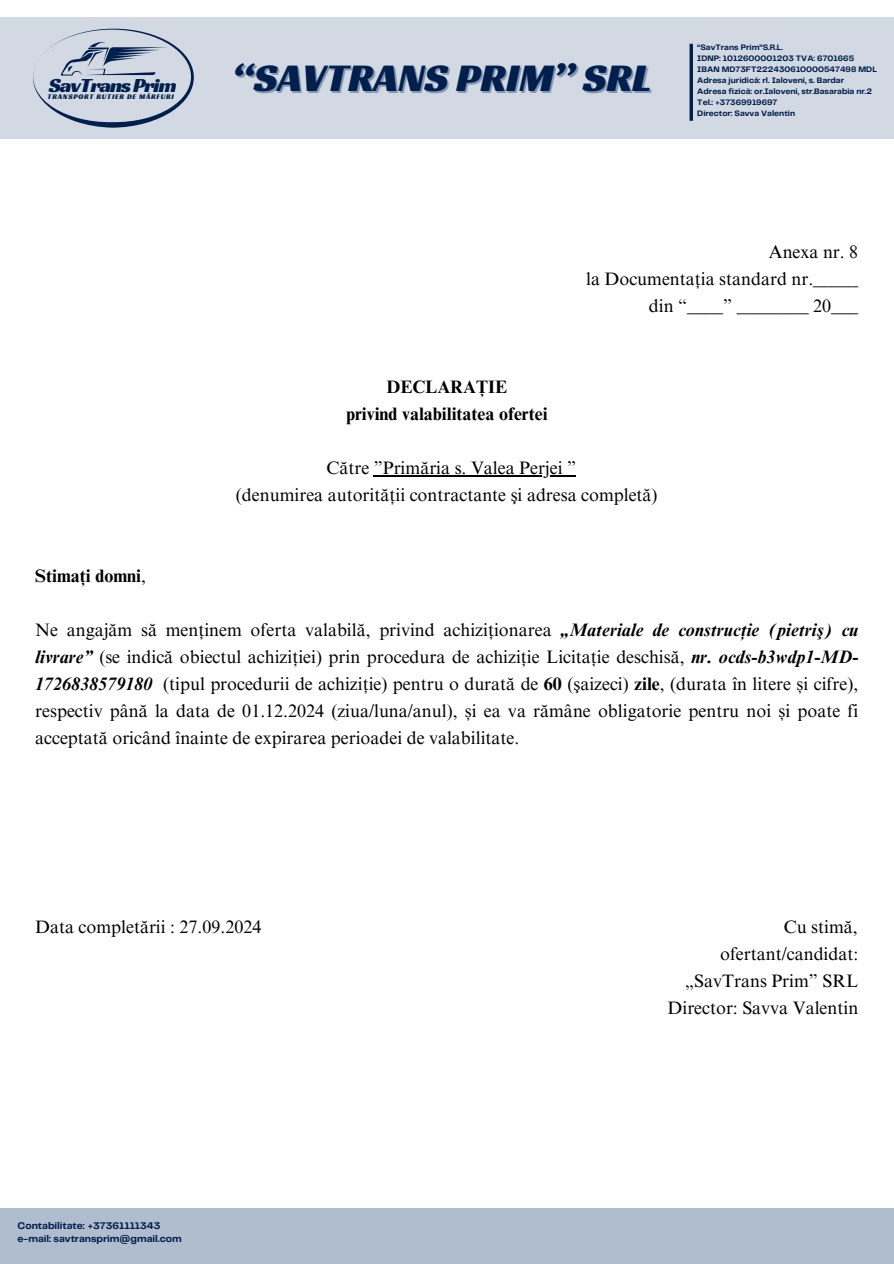
<style>
.page{position:relative;width:894px;height:1264px;background:#fff}
.page>*{position:absolute;margin:0;border:0;box-sizing:border-box;transform-origin:0 0}
.t1{font:40.5px "Racing Sans One";color:#001f4d}
.t2{font:20.7px "Racing Sans One";letter-spacing:-.05em;color:#001f4d}
.t3{font:18px/27px "Times NRMT Pro";color:#000;text-align:right}
.t4{font:700 18px/27px "Times NRMT Pro";color:#000;text-align:center}
.t5{font:700 10.05px/13.5px "Telegraf";color:#001f4d}
.t6{font:700 8.25px/10.9px "Telegraf";color:#001f4d}
.t7{font:7.35px "Racing Sans One";letter-spacing:.1em;color:#001f4d}
.s1{font-weight:400}
.s2{font-weight:700;font-style:italic}
.s3{font-weight:700}
</style>
<div class="page">
<div style="left:0;top:1208px;width:893px;height:55px;background:#b0bdce"></div>
<div style="left:0;top:17px;width:893px;height:121px;background:#d2d9e3"></div>
<hr style="left:689px;top:44px;width:3px;height:77px;background:#001f4d">
<svg style="left:33px;top:29px;width:161px;height:99px"></svg>
<hr style="left:374px;top:475px;width:202px;height:1px;background:#000">
<p class="t2" style="left:49px;top:71px;width:129px">SavTransPrim</p>
<h2 class="t7" style="left:48px;top:92px;width:128px">TRANSPORT RUTIER DE MĂRFURI</h2>
<h4 class="t1" style="left:232px;top:51px;width:421px">“SAVTRANS PRIM” SRL</h4>
<p class="t6" style="left:697px;top:42px;width:181px">“SavTrans Prim”S.R.L.<br>IDNP: 1012600001203 TVA: 6701665<br>IBAN MD73FT222430610000547498 MDL Adresa juridică: rl. Ialoveni, s. Bardar<br>Adresa fizică: or.Ialoveni, str.Basarabia nr.2<br>Tel.: +37369919697<br>Director: Savva Valentin</p>
<h6 class="t3" style="left:586px;top:240px;width:273px">Anexa nr. 8<br>la Documentația standard nr._____ din “____” ________ 20___</h6>
<h4 class="t4" style="left:346px;top:375px;width:203px">DECLARAŢIE<br>privind valabilitatea ofertei</h4>
<h3 class="t3" style="left:326px;top:456px;width:251px">Către ”Primăria s. Valea Perjei ”</h3>
<h4 class="t3" style="left:236px;top:483px;width:423px">(denumirea autorităţii contractante şi adresa completă)</h4>
<h4 class="t4" style="left:35px;top:564px;width:112px">Stimaţi domni<span class="s1">,</span></h4>
<h4 class="t3" style="left:35px;top:618px;width:824px;text-align:justify">Ne angajăm să menținem oferta valabilă, privind achiziționarea <span class="s2">„Materiale de construcție (pietriş) cu livrare”</span> (se indică obiectul achiziției) prin procedura de achiziție Licitație deschisă, <span class="s2">nr. ocds-b3wdp1-MD-1726838579180</span> (tipul procedurii de achiziție) pentru o durată de <span class="s3">60</span> (şaizeci) <span class="s3">zile</span>, (durata în litere și cifre), respectiv până la data de 01.12.2024 (ziua/luna/anul), și ea va rămâne obligatorie pentru noi și poate fi</h4>
<h4 class="t3" style="left:35px;top:726px;width:485px">acceptată oricând înainte de expirarea perioadei de valabilitate.</h4>
<h4 class="t3" style="left:35px;top:915px;width:227px">Data completării : 27.09.2024</h4>
<h4 class="t3" style="left:667px;top:915px;width:192px">Cu stimă, ofertant/candidat: „SavTrans Prim” SRL<br>Director: Savva Valentin</h4>
<p class="t5" style="left:18px;top:1219px;width:166px">Contabilitate: +37361111343 e-mail: savtransprim@gmail.com</p>
</div>
